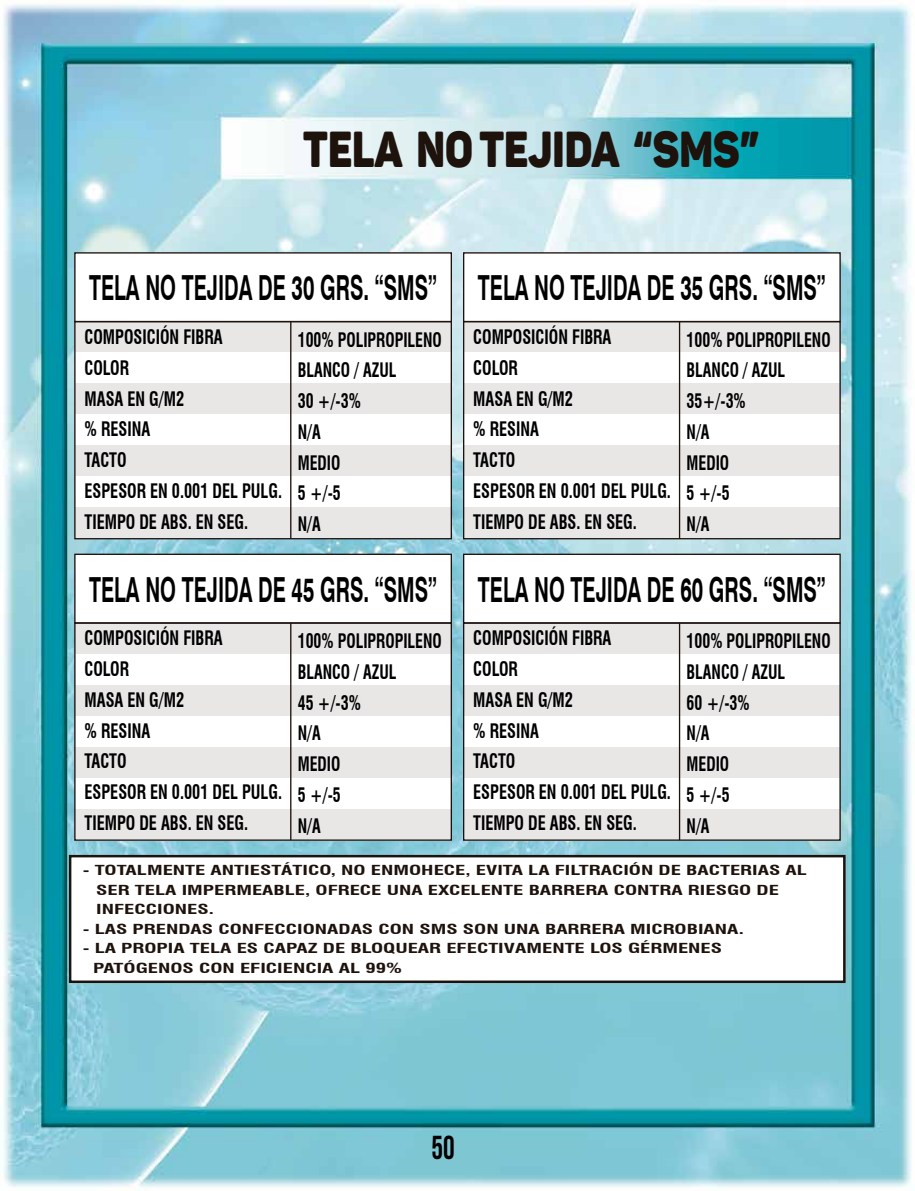
<style>
.page{position:relative;width:915px;height:1191px;background:#fff}
.page>*{position:absolute;margin:0;border:0;box-sizing:border-box;transform-origin:0 0}
.t1{font:49.8px "Panton Black Caps";color:#1e120d;scale:.82 1}
.t2{font:700 34.5px "Swiss 721 BT";color:#010001;scale:.58 1}
.t3{font:33px "Bebas Neue";color:#010001;scale:.88 1}
.t4{font:700 condensed 19.5px/30.8px "Swiss 721 BT";color:#010001;scale:.83 1}
.t5{font:700 condensed 19.5px/30.8px "Swiss 721 BT";color:#010001;scale:.81 1}
.t6{font:700 condensed 13.5px/19.5px "Swiss 721 BT";color:#1e120d;scale:1.53 1}
.s1{color:#fff}
</style>
<div class="page">
<img style="left:3px;top:4px;width:909px;height:1187px">
<div style="left:75px;top:253px;width:376px;height:68px;background:#fff"></div>
<div style="left:75px;top:321px;width:216px;height:31px;background:#e8e7e6"></div>
<div style="left:291px;top:321px;width:160px;height:31px;background:#e8e7e6"></div>
<div style="left:75px;top:352px;width:216px;height:31px;background:#fff"></div>
<div style="left:291px;top:352px;width:160px;height:31px;background:#fff"></div>
<div style="left:75px;top:383px;width:216px;height:32px;background:#e8e7e6"></div>
<div style="left:291px;top:383px;width:160px;height:32px;background:#e8e7e6"></div>
<div style="left:75px;top:414px;width:216px;height:32px;background:#fff"></div>
<div style="left:291px;top:414px;width:160px;height:32px;background:#fff"></div>
<div style="left:75px;top:446px;width:216px;height:31px;background:#e8e7e6"></div>
<div style="left:291px;top:446px;width:160px;height:31px;background:#e8e7e6"></div>
<div style="left:75px;top:477px;width:216px;height:31px;background:#fff"></div>
<div style="left:291px;top:477px;width:160px;height:31px;background:#fff"></div>
<div style="left:75px;top:508px;width:216px;height:31px;background:#e8e7e6"></div>
<div style="left:291px;top:508px;width:160px;height:31px;background:#e8e7e6"></div>
<div style="left:74px;top:252px;width:378px;height:70px;border:1px solid #1e120d"></div>
<div style="left:74px;top:321px;width:378px;height:218px;border:1px solid #1e120d"></div>
<hr style="left:290px;top:321px;width:1px;height:218px;background:#1e120d">
<div style="left:463px;top:253px;width:376px;height:68px;background:#fff"></div>
<div style="left:463px;top:321px;width:216px;height:31px;background:#e8e7e6"></div>
<div style="left:679px;top:321px;width:160px;height:31px;background:#e8e7e6"></div>
<div style="left:463px;top:352px;width:216px;height:31px;background:#fff"></div>
<div style="left:679px;top:352px;width:160px;height:31px;background:#fff"></div>
<div style="left:463px;top:383px;width:216px;height:32px;background:#e8e7e6"></div>
<div style="left:679px;top:383px;width:160px;height:32px;background:#e8e7e6"></div>
<div style="left:463px;top:414px;width:216px;height:32px;background:#fff"></div>
<div style="left:679px;top:414px;width:160px;height:32px;background:#fff"></div>
<div style="left:463px;top:446px;width:216px;height:31px;background:#e8e7e6"></div>
<div style="left:679px;top:446px;width:160px;height:31px;background:#e8e7e6"></div>
<div style="left:463px;top:477px;width:216px;height:31px;background:#fff"></div>
<div style="left:679px;top:477px;width:160px;height:31px;background:#fff"></div>
<div style="left:463px;top:508px;width:216px;height:31px;background:#e8e7e6"></div>
<div style="left:679px;top:508px;width:160px;height:31px;background:#e8e7e6"></div>
<div style="left:463px;top:252px;width:377px;height:70px;border:1px solid #1e120d"></div>
<div style="left:463px;top:321px;width:377px;height:218px;border:1px solid #1e120d"></div>
<hr style="left:678px;top:321px;width:2px;height:218px;background:#1e120d">
<div style="left:75px;top:554px;width:376px;height:69px;background:#fff"></div>
<div style="left:75px;top:623px;width:216px;height:31px;background:#e8e7e6"></div>
<div style="left:291px;top:623px;width:160px;height:31px;background:#e8e7e6"></div>
<div style="left:75px;top:654px;width:216px;height:31px;background:#fff"></div>
<div style="left:291px;top:654px;width:160px;height:31px;background:#fff"></div>
<div style="left:75px;top:685px;width:216px;height:31px;background:#e8e7e6"></div>
<div style="left:291px;top:685px;width:160px;height:31px;background:#e8e7e6"></div>
<div style="left:75px;top:716px;width:216px;height:31px;background:#fff"></div>
<div style="left:291px;top:716px;width:160px;height:31px;background:#fff"></div>
<div style="left:75px;top:747px;width:216px;height:31px;background:#e8e7e6"></div>
<div style="left:291px;top:747px;width:160px;height:31px;background:#e8e7e6"></div>
<div style="left:75px;top:778px;width:216px;height:31px;background:#fff"></div>
<div style="left:291px;top:778px;width:160px;height:31px;background:#fff"></div>
<div style="left:75px;top:809px;width:216px;height:31px;background:#e8e7e6"></div>
<div style="left:291px;top:809px;width:160px;height:31px;background:#e8e7e6"></div>
<div style="left:74px;top:553px;width:378px;height:70px;border:1px solid #1e120d"></div>
<div style="left:74px;top:622px;width:378px;height:218px;border:1px solid #1e120d"></div>
<hr style="left:290px;top:623px;width:1px;height:217px;background:#1e120d">
<div style="left:463px;top:554px;width:376px;height:69px;background:#fff"></div>
<div style="left:463px;top:623px;width:216px;height:31px;background:#e8e7e6"></div>
<div style="left:679px;top:623px;width:160px;height:31px;background:#e8e7e6"></div>
<div style="left:463px;top:654px;width:216px;height:31px;background:#fff"></div>
<div style="left:679px;top:654px;width:160px;height:31px;background:#fff"></div>
<div style="left:463px;top:685px;width:216px;height:31px;background:#e8e7e6"></div>
<div style="left:679px;top:685px;width:160px;height:31px;background:#e8e7e6"></div>
<div style="left:463px;top:716px;width:216px;height:31px;background:#fff"></div>
<div style="left:679px;top:716px;width:160px;height:31px;background:#fff"></div>
<div style="left:463px;top:747px;width:216px;height:31px;background:#e8e7e6"></div>
<div style="left:679px;top:747px;width:160px;height:31px;background:#e8e7e6"></div>
<div style="left:463px;top:778px;width:216px;height:31px;background:#fff"></div>
<div style="left:679px;top:778px;width:160px;height:31px;background:#fff"></div>
<div style="left:463px;top:809px;width:216px;height:31px;background:#e8e7e6"></div>
<div style="left:679px;top:809px;width:160px;height:31px;background:#e8e7e6"></div>
<div style="left:463px;top:553px;width:377px;height:70px;border:1px solid #1e120d"></div>
<div style="left:463px;top:622px;width:377px;height:218px;border:1px solid #1e120d"></div>
<hr style="left:678px;top:623px;width:2px;height:217px;background:#1e120d">
<div style="left:69px;top:855px;width:776px;height:128px;background:#fff;border:2px solid #1e120d"></div>
<h1 class="t1" style="left:303px;top:118px;width:557px">TELA NO TEJIDA “SMS”</h1>
<h2 class="t2" style="left:89px;top:267px;width:601px">TELA NO TEJIDA DE 30 GRS. “SMS”</h2>
<p class="t4" style="left:84px;top:321px;width:239px">COMPOSICIÓN FIBRA<br>COLOR<br>MASA EN G/M2<br>% RESINA<br>TACTO<br>ESPESOR EN 0.001 DEL PULG.<br>TIEMPO DE ABS. EN SEG.</p>
<p class="t5" style="left:298px;top:324px;width:179px">100% POLIPROPILENO<br>BLANCO / AZUL<br>30 +/-3%<br>N/A<br>MEDIO<br>5 +/-5<br>N/A</p>
<h2 class="t2" style="left:89px;top:568px;width:601px">TELA NO TEJIDA DE 45 GRS. “SMS”</h2>
<p class="t4" style="left:84px;top:623px;width:239px">COMPOSICIÓN FIBRA<br>COLOR<br>MASA EN G/M2<br>% RESINA<br>TACTO<br>ESPESOR EN 0.001 DEL PULG.<br>TIEMPO DE ABS. EN SEG.</p>
<p class="t5" style="left:298px;top:625px;width:179px">100% POLIPROPILENO<br>BLANCO / AZUL<br>45 +/-3%<br>N/A<br>MEDIO<br>5 +/-5<br>N/A</p>
<h2 class="t2" style="left:478px;top:267px;width:601px">TELA NO TEJIDA DE 35 GRS. “SMS”</h2>
<p class="t4" style="left:473px;top:321px;width:239px">COMPOSICIÓN FIBRA<br>COLOR<br>MASA EN G/M2<br>% RESINA<br>TACTO<br>ESPESOR EN 0.001 DEL PULG.<br>TIEMPO DE ABS. EN SEG.</p>
<p class="t5" style="left:686px;top:324px;width:179px">100% POLIPROPILENO<br>BLANCO / AZUL<br>35+/-3%<br>N/A<br>MEDIO<br>5 +/-5<br>N/A</p>
<h2 class="t2" style="left:478px;top:568px;width:601px">TELA NO TEJIDA DE 60 GRS. “SMS”</h2>
<p class="t4" style="left:473px;top:623px;width:239px">COMPOSICIÓN FIBRA<br>COLOR<br>MASA EN G/M2<br>% RESINA<br>TACTO<br>ESPESOR EN 0.001 DEL PULG.<br>TIEMPO DE ABS. EN SEG.</p>
<p class="t5" style="left:686px;top:625px;width:179px">100% POLIPROPILENO<br>BLANCO / AZUL<br>60 +/-3%<br>N/A<br>MEDIO<br>5 +/-5<br>N/A</p>
<p class="t6" style="left:83px;top:860px;width:474px">- TOTALMENTE ANTIESTÁTICO, NO ENMOHECE, EVITA LA FILTRACIÓN DE BACTERIAS AL <span class="s1">--</span>SER TELA IMPERMEABLE, OFRECE UNA EXCELENTE BARRERA CONTRA RIESGO DE <span class="s1">--</span>INFECCIONES.</p>
<p class="t6" style="left:83px;top:919px;width:433px">- LAS PRENDAS CONFECCIONADAS CON SMS SON UNA BARRERA MICROBIANA.</p>
<p class="t6" style="left:93px;top:938px;width:412px;text-indent:-10px">- LA PROPIA TELA ES CAPAZ DE BLOQUEAR EFECTIVAMENTE LOS GÉRMENES<br>PATÓGENOS CON EFICIENCIA AL 99%</p>
<h3 class="t3" style="left:431px;top:1129px;width:28px">50</h3>
</div>
